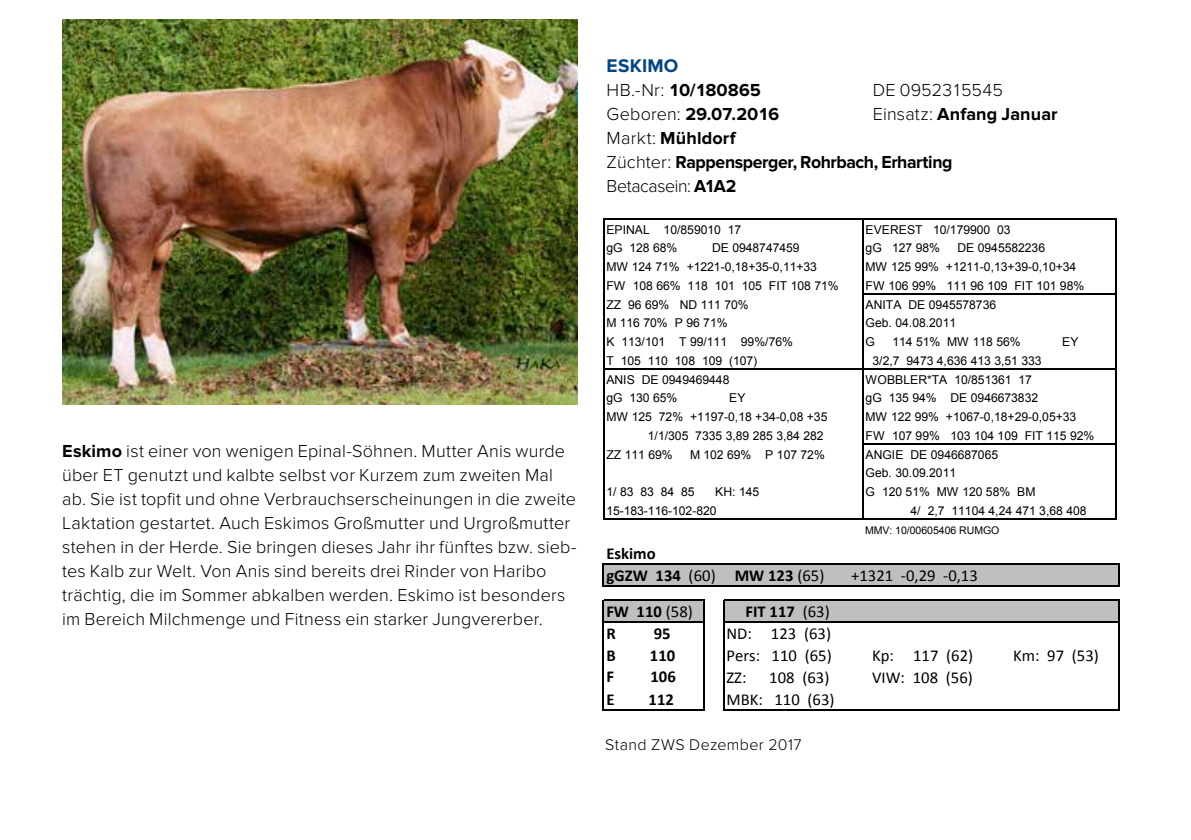
<style>
.page{position:relative;width:1191px;height:840px;background:#fff}
.page>*{position:absolute;margin:0;border:0;box-sizing:border-box;transform-origin:0 0}
.t1{font:700 19px "Proxima Nova";letter-spacing:.015em;color:#004587}
.t2{font:300 18px/24px "Proxima Nova";letter-spacing:.01em;color:#000}
.t3{font:700 18px/24px "Proxima Nova";letter-spacing:-.015em;color:#000}
.t4{font:700 18px "Proxima Nova";letter-spacing:.005em;color:#000}
.t5{font:300 18px "Proxima Nova";letter-spacing:-.01em;color:#000}
.t6{font:16.6px "Calibri";letter-spacing:.005em;color:#000}
.t7{font:700 16.6px/21.6px "Calibri";letter-spacing:.005em;color:#000}
.t8{font:300 16px "Proxima Nova";letter-spacing:.025em;color:#000}
.t9{font:12.2px/18.8px "Arial";letter-spacing:-.005em;color:#000}
.t10{font:10.6px "Arial";letter-spacing:-.005em;color:#000}
.s1{font-weight:700}
.s2{font-weight:300}
.s3{font-weight:400}
</style>
<div class="page">
<img style="left:62px;top:20px;width:516px;height:384px">
<div style="left:604px;top:564px;width:515px;height:22px;background:#bfbfbf"></div>
<div style="left:604px;top:600px;width:100px;height:22px;background:#bfbfbf"></div>
<div style="left:723px;top:600px;width:396px;height:22px;background:#bfbfbf"></div>
<svg style="left:603px;top:563px;width:1px;height:23px"></svg>
<hr style="left:604px;top:599px;width:101px;height:2px;background:#000">
<hr style="left:1118px;top:565px;width:2px;height:21px;background:#000">
<hr style="left:604px;top:621px;width:101px;height:1px;background:#000">
<hr style="left:604px;top:708px;width:101px;height:2px;background:#000">
<hr style="left:603px;top:599px;width:1px;height:111px;background:#000">
<hr style="left:1118px;top:601px;width:2px;height:109px;background:#000">
<hr style="left:703px;top:601px;width:2px;height:109px;background:#000">
<hr style="left:723px;top:599px;width:1px;height:111px;background:#000">
<hr style="left:604px;top:563px;width:516px;height:2px;background:#000">
<hr style="left:604px;top:585px;width:516px;height:1px;background:#000">
<hr style="left:724px;top:599px;width:396px;height:2px;background:#000">
<hr style="left:724px;top:621px;width:396px;height:1px;background:#000">
<hr style="left:724px;top:708px;width:396px;height:2px;background:#000">
<hr style="left:603px;top:218px;width:1px;height:301px;background:#000">
<hr style="left:862px;top:220px;width:1px;height:299px;background:#000">
<hr style="left:1115px;top:220px;width:2px;height:299px;background:#000">
<hr style="left:604px;top:218px;width:513px;height:2px;background:#000">
<hr style="left:863px;top:293px;width:254px;height:2px;background:#000">
<hr style="left:604px;top:368px;width:513px;height:2px;background:#000">
<hr style="left:863px;top:443px;width:254px;height:1px;background:#000">
<hr style="left:604px;top:518px;width:513px;height:1px;background:#000">
<p class="t2" style="left:62px;top:438px;width:516px"><span class="s1">Eskimo</span> ist einer von wenigen Epinal-Söhnen. Mutter Anis wurde über ET genutzt und kalbte selbst vor Kurzem zum zweiten Mal ab. Sie ist topfit und ohne Verbrauchserscheinungen in die zweite Laktation gestartet. Auch Eskimos Großmutter und Urgroßmutter stehen in der Herde. Sie bringen dieses Jahr ihr fünftes bzw. sieb&shy;tes Kalb zur Welt. Von Anis sind bereits drei Rinder von Haribo trächtig, die im Sommer abkalben werden. Eskimo ist besonders im Bereich Milchmenge und Fitness ein starker Jungvererber.</p>
<h1 class="t1" style="left:606px;top:55px;width:73px">ESKIMO</h1>
<h2 class="t3" style="left:606px;top:78px;width:156px"><span class="s2">HB.-Nr:</span> 10/180865</h2>
<h2 class="t5" style="left:872px;top:80px;width:132px">DE 0952315545</h2>
<h2 class="t3" style="left:606px;top:102px;width:174px"><span class="s2">Geboren:</span> 29.07.2016</h2>
<h2 class="t4" style="left:872px;top:104px;width:186px"><span class="s2">Einsatz:</span> Anfang Januar</h2>
<h2 class="t3" style="left:606px;top:126px;width:347px"><span class="s2">Markt:</span> Mühldorf<br><span class="s2">Züchter:</span> Rappensperger, Rohrbach, Erharting<br><span class="s2">Betacasein:</span> A1A2</h2>
<p class="t9" style="left:606px;top:220px;width:136px">EPINAL 10/859010 17</p>
<p class="t9" style="left:865px;top:220px;width:147px">EVEREST 10/179900 03</p>
<p class="t9" style="left:606px;top:239px;width:72px">gG 128 68%</p>
<p class="t9" style="left:712px;top:239px;width:89px">DE 0948747459</p>
<p class="t9" style="left:865px;top:239px;width:76px">gG 127 98%</p>
<p class="t9" style="left:957px;top:239px;width:89px">DE 0945582236</p>
<p class="t9" style="left:606px;top:257px;width:212px">MW 124 71% +1221-0,18+35-0,11+33</p>
<p class="t9" style="left:865px;top:257px;width:212px">MW 125 99% +1211-0,13+39-0,10+34</p>
<p class="t9" style="left:606px;top:276px;width:234px">FW 108 66% 118 101 105 FIT 108 71%</p>
<p class="t9" style="left:865px;top:276px;width:220px">FW 106 99% 111 96 109 FIT 101 98%</p>
<p class="t9" style="left:606px;top:295px;width:144px">ZZ 96 69% ND 111 70%</p>
<p class="t9" style="left:865px;top:295px;width:132px">ANITA DE 0945578736</p>
<p class="t9" style="left:606px;top:313px;width:123px">M 116 70% P 96 71%</p>
<p class="t9" style="left:865px;top:313px;width:92px">Geb. 04.08.2011</p>
<p class="t9" style="left:606px;top:332px;width:188px">K 113/101 T 99/111 99%/76%</p>
<p class="t9" style="left:865px;top:332px;width:11px">G</p>
<p class="t9" style="left:892px;top:332px;width:130px">114 51% MW 118 56%</p>
<p class="t9" style="left:1062px;top:332px;width:18px">EY</p>
<p class="t9" style="left:606px;top:351px;width:152px">T 105 110 108 109 (107)</p>
<p class="t9" style="left:872px;top:351px;width:171px">3/2,7 9473 4,636 413 3,51 333</p>
<p class="t9" style="left:606px;top:370px;width:125px">ANIS DE 0949469448</p>
<p class="t9" style="left:865px;top:370px;width:168px">WOBBLER*TA 10/851361 17</p>
<p class="t9" style="left:606px;top:388px;width:72px">gG 130 65%</p>
<p class="t9" style="left:729px;top:388px;width:18px">EY</p>
<p class="t9" style="left:865px;top:388px;width:174px">gG 135 94% DE 0946673832</p>
<p class="t9" style="left:606px;top:407px;width:223px">MW 125 72% +1197-0,18 +34-0,08 +35</p>
<p class="t9" style="left:865px;top:407px;width:212px">MW 122 99% +1067-0,18+29-0,05+33</p>
<p class="t9" style="left:648px;top:426px;width:177px">1/1/305 7335 3,89 285 3,84 282</p>
<p class="t9" style="left:865px;top:426px;width:230px">FW 107 99% 103 104 109 FIT 115 92%</p>
<p class="t9" style="left:606px;top:444px;width:68px">ZZ 111 69%</p>
<p class="t9" style="left:690px;top:444px;width:136px">M 102 69% P 107 72%</p>
<p class="t9" style="left:865px;top:444px;width:134px">ANGIE DE 0946687065<br>Geb. 30.09.2011</p>
<p class="t9" style="left:606px;top:482px;width:90px">1/ 83 83 84 85</p>
<p class="t9" style="left:715px;top:482px;width:46px">KH: 145</p>
<p class="t9" style="left:865px;top:482px;width:171px">G 120 51% MW 120 58% BM</p>
<p class="t9" style="left:606px;top:501px;width:112px">15-183-116-102-820</p>
<p class="t9" style="left:910px;top:501px;width:177px">4/ 2,7 11104 4,24 471 3,68 408</p>
<p class="t10" style="left:865px;top:522px;width:136px">MMV: 10/00605406 RUMGO</p>
<h3 class="t7" style="left:606px;top:542px;width:220px">Eskimo<br>gGZW 134 <span class="s3">(60)</span> MW 123 <span class="s3">(65)</span></h3>
<h3 class="t6" style="left:851px;top:564px;width:128px">+1321 -0,29 -0,13</h3>
<h3 class="t7" style="left:606px;top:600px;width:88px">FW 110 <span class="s3">(58)</span></h3>
<h3 class="t7" style="left:745px;top:600px;width:86px">FIT 117 <span class="s3">(63)</span></h3>
<h3 class="t7" style="left:606px;top:622px;width:11px">R</h3>
<h3 class="t7" style="left:653px;top:622px;width:18px">95</h3>
<h3 class="t6" style="left:726px;top:622px;width:106px">ND: 123 (63)</h3>
<h3 class="t7" style="left:606px;top:644px;width:11px">B</h3>
<h3 class="t7" style="left:650px;top:644px;width:27px">110</h3>
<h3 class="t6" style="left:726px;top:644px;width:107px">Pers: 110 (65)</h3>
<h3 class="t6" style="left:872px;top:644px;width:103px">Kp: 117 (62)</h3>
<h3 class="t6" style="left:1013px;top:644px;width:87px">Km: 97 (53)</h3>
<h3 class="t7" style="left:606px;top:665px;width:9px">F</h3>
<h3 class="t7" style="left:650px;top:665px;width:27px">106</h3>
<h3 class="t6" style="left:726px;top:666px;width:22px">ZZ:</h3>
<h3 class="t6" style="left:769px;top:666px;width:62px">108 (63)</h3>
<h3 class="t6" style="left:872px;top:666px;width:102px">VIW: 108 (56)</h3>
<h3 class="t7" style="left:606px;top:687px;width:10px">E</h3>
<h3 class="t7" style="left:648px;top:687px;width:27px">112</h3>
<h3 class="t6" style="left:726px;top:688px;width:110px">MBK: 110 (63)</h3>
<h3 class="t8" style="left:605px;top:734px;width:198px">Stand ZWS Dezember 2017</h3>
</div>
